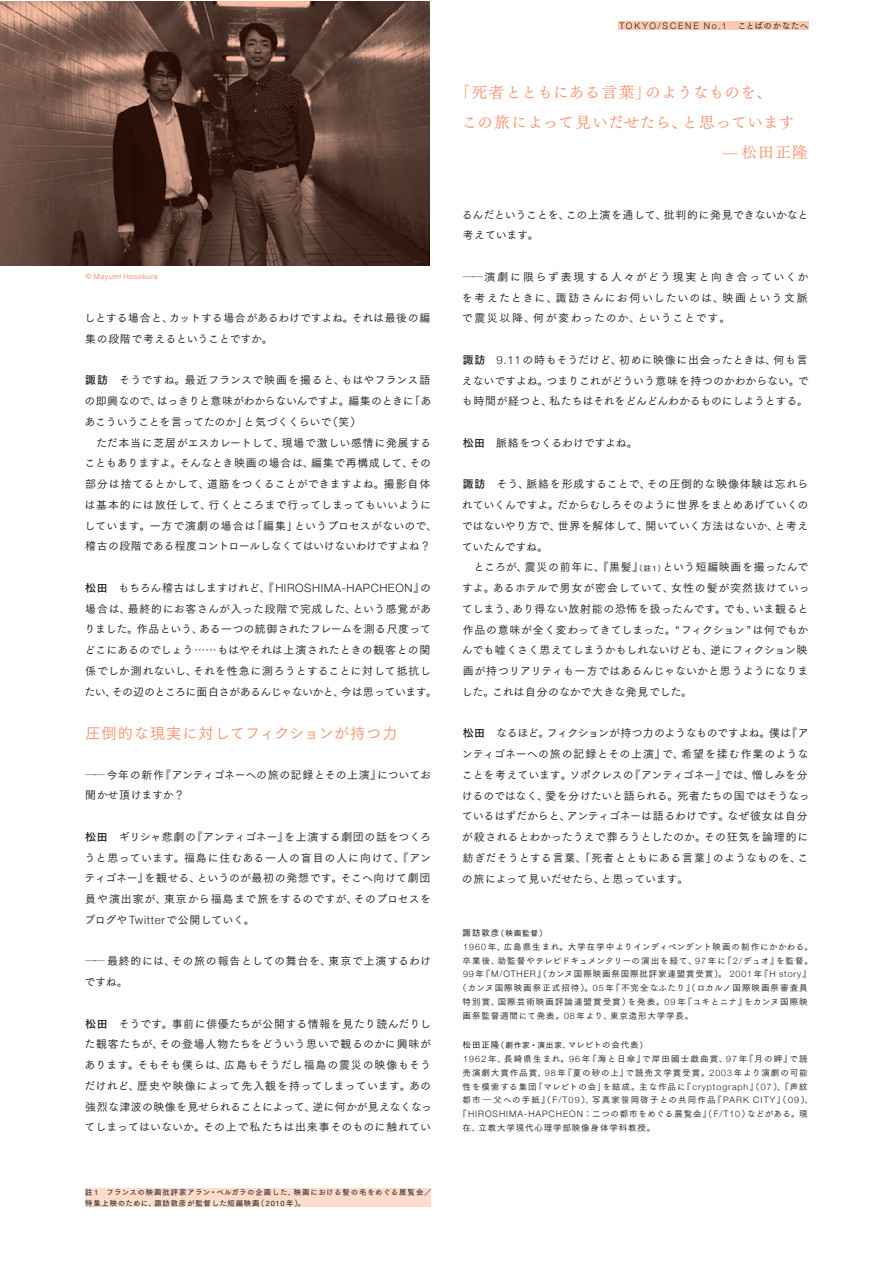
<style>
.page{position:relative;width:893px;height:1263px;background:#fff}
.page>*{position:absolute;margin:0;border:0;box-sizing:border-box;transform-origin:0 0}
.t1{font:15.45px "Tsuku Min Pro RB";letter-spacing:.025em;color:#f69672}
.t2{font:15.3px "Tsuku Go Pro M";letter-spacing:.06em;color:#f69672}
.t3{font:10.95px/20.7px "Tsuku Go Pro M";letter-spacing:.01em;color:#231f20}
.t4{font:10.95px/20.7px "Tsuku Go Pro M";letter-spacing:-.015em;color:#231f20}
.t5{font:10.95px/20.7px "Tsuku Go Pro M";letter-spacing:-.01em;color:#231f20}
.t6{font:10.95px/20.7px "Tsuku Go Pro M";letter-spacing:.08em;color:#231f20}
.t7{font:300 9px "Helvetica Neue";letter-spacing:.21em;color:#231f20}
.t8{font:8.55px "Tsuku Go Pro M";letter-spacing:.11em;color:#231f20}
.t9{font:8.55px "Tsuku Go Pro M";letter-spacing:.135em;color:#231f20}
.t10{font:8.55px "Tsuku Go Pro M";letter-spacing:.035em;color:#231f20}
.t11{font:8.55px "Tsuku Go Pro M";letter-spacing:.075em;color:#231f20}
.t12{font:7.65px "Tsuku Go Pro D";letter-spacing:.1em;color:#231f20}
.t13{font:7.5px/10.6px "Tsuku Go Pro D";letter-spacing:.1em;color:#231f20}
.t14{font:7.5px "Helvetica Neue";letter-spacing:.04em;color:#f69672}
.s1{font-family:"Tsuku Go Pro B"}
.s2{font-family:"Helvetica Neue";font-weight:300;font-size:11.4px}
.s3{font-family:"Helvetica Neue"}
.s4{font-family:"Tsuku Go Pro M";font-weight:400;font-size:8.55px}
.s5{font-family:"Tsuku Go Pro D";font-size:7.5px}
.s6{font-family:"Helvetica Neue";font-size:7.5px}
.s7{font-size:8.55px}
.s8{font-family:"Helvetica Neue";font-weight:300;font-size:9px}
.s9{font-family:"Tsuku Go Pro M";font-size:8.55px}
</style>
<div class="page">
<img style="left:0;top:1px;width:429px;height:264px">
<div style="left:618px;top:21px;width:191px;height:9px;background:#fcc8af"></div>
<div style="left:85px;top:1188px;width:346px;height:18px;background:#fddccb"></div>
<p class="t14" style="left:86px;top:272px;width:74px">© Mayumi Hosokura</p>
<p class="t4" style="left:84px;top:306px;width:347px">しとする場合と、カットする場合があるわけですよね。それは最後の編集の段階で考えるということですか。</p>
<p class="t3" style="left:84px;top:369px;width:354px"><span class="s1">諏訪</span>　そうですね。最近フランスで映画を撮ると、もはやフランス語の即興なので、はっきりと意味がわからないんですよ。編集のときに「ああこういうことを言ってたのか」と気づくくらいで（笑）<br>　ただ本当に芝居がエスカレートして、現場で激しい感情に発展することもありますよ。そんなとき映画の場合は、編集で再構成して、その部分は捨てるとかして、道筋をつくることができますよね。撮影自体は基本的には放任して、行くところまで行ってしまってもいいようにしています。一方で演劇の場合は「編集」というプロセスがないので、稽古の段階である程度コントロールしなくてはいけないわけですよね？</p>
<p class="t3" style="left:84px;top:576px;width:354px"><span class="s1">松田</span>　もちろん稽古はしますけれど、『<span class="s2">HIROSHIMA-HAPCHEON</span>』の場合は、最終的にお客さんが入った段階で完成した、という感覚がありました。作品という、ある一つの統御されたフレームを測る尺度ってどこにあるのでしょう……もはやそれは上演されたときの観客との関係でしか測れないし、それを性急に測ろうとすることに対して抵抗したい、その辺のところに面白さがあるんじゃないかと、今は思っています。</p>
<h2 class="t2" style="left:85px;top:720px;width:314px">圧倒的な現実に対してフィクションが持つ力</h2>
<p class="t5" style="left:85px;top:763px;width:347px">──今年の新作『アンティゴネーへの旅の記録とその上演』についてお聞かせ頂けますか？</p>
<p class="t3" style="left:84px;top:825px;width:348px;text-align:justify"><span class="s1">松田</span>　ギリシャ悲劇の『アンティゴネー』を上演する劇団の話をつくろうと思っています。福島に住むある一人の盲目の人に向けて、『アンティゴネー』を観せる、というのが最初の発想です。そこへ向けて劇団員や演出家が、東京から福島まで旅をするのですが、そのプロセスをブログや<span class="s2">Twitter</span>で公開していく。</p>
<p class="t6" style="left:84px;top:950px;width:348px">──最終的には、その旅の報告としての舞台を、東京で上演するわけですね。</p>
<p class="t3" style="left:84px;top:1012px;width:349px;text-align:justify"><span class="s1">松田</span>　そうです。事前に俳優たちが公開する情報を見たり読んだりした観客たちが、その登場人物たちをどういう思いで観るのかに興味があります。そもそも僕らは、広島もそうだし福島の震災の映像もそうだけれど、歴史や映像によって先入観を持ってしまっています。あの強烈な津波の映像を見せられることによって、逆に何かが見えなくなってしまってはいないか。その上で私たちは出来事そのものに触れてい</p>
<p class="t13" style="left:85px;top:1186px;width:348px">註 <span class="s3">1</span>　フランスの映画批評家アラン・ベルガラの企画した、映画における髪の毛をめぐる展覧会／特集上映のために、諏訪敦彦が監督した短編映画（<span class="s3">2010</span>年）。</p>
<p class="t7" style="left:619px;top:20px;width:191px">TOKYO/SCENE No.1<span class="s4">　ことばのかなたへ</span></p>
<h1 class="t1" style="left:455px;top:78px;width:318px">「死者とともにある言葉」のようなものを、</h1>
<h1 class="t1" style="left:462px;top:108px;width:334px">この旅によって見いだせたら、と思っています</h1>
<h1 class="t1" style="left:722px;top:138px;width:87px">̶ 松田正隆</h1>
<p class="t4" style="left:462px;top:203px;width:348px">るんだということを、この上演を通して、批判的に発見できないかなと考えています。</p>
<p class="t3" style="left:462px;top:265px;width:348px;text-align:justify">──演劇に限らず表現する人々がどう現実と向き合っていくかを考えたときに、諏訪さんにお伺いしたいのは、映画という文脈で震災以降、何が変わったのか、ということです。</p>
<p class="t3" style="left:462px;top:348px;width:348px;text-align:justify"><span class="s1">諏訪</span> <span class="s2">9.11</span>の時もそうだけど、初めに映像に出会ったときは、何も言えないですよね。つまりこれがどういう意味を持つのかわからない。でも時間が経つと、私たちはそれをどんどんわかるものにしようとする。</p>
<p class="t4" style="left:463px;top:431px;width:176px"><span class="s1">松田</span>　脈絡をつくるわけですよね。</p>
<p class="t3" style="left:462px;top:473px;width:349px"><span class="s1">諏訪</span>　そう、脈絡を形成することで、その圧倒的な映像体験は忘れられていくんですよ。だからむしろそのように世界をまとめあげていくのではないやり方で、世界を解体して、開いていく方法はないか、と考えていたんですね。<br>　ところが、震災の前年に、『黒髪』<span class="s5">（註</span> <span class="s6">1</span><span class="s5">）</span>という短編映画を撮ったんですよ。あるホテルで男女が密会していて、女性の髪が突然抜けていってしまう、あり得ない放射能の恐怖を扱ったんです。でも、いま観ると作品の意味が全く変わってきてしまった。“フィクション ”は何でもかんでも嘘くさく思えてしまうかもしれないけども、逆にフィクション映画が持つリアリティも一方ではあるんじゃないかと思うようになりました。これは自分のなかで大きな発見でした。</p>
<p class="t3" style="left:462px;top:722px;width:349px"><span class="s1">松田</span>　なるほど。フィクションが持つ力のようなものですよね。僕は『アンティゴネーへの旅の記録とその上演』で、希望を揉む作業のようなことを考えています。ソポクレスの『アンティゴネー』では、憎しみを分けるのではなく、愛を分けたいと語られる。死者たちの国ではそうなっているはずだからと、アンティゴネーは語るわけです。なぜ彼女は自分が殺されるとわかったうえで葬ろうとしたのか。その狂気を論理的に紡ぎだそうとする言葉、「死者とともにある言葉」のようなものを、この旅によって見いだせたら、と思っています。</p>
<p class="t12" style="left:463px;top:926px;width:86px"><span class="s7">諏訪敦彦</span>（映画監督）</p>
<p class="t8" style="left:463px;top:939px;width:351px"><span class="s8">1960</span> 年、広島県生まれ。大学在学中よりインディペンデント映画の制作にかかわる。</p>
<p class="t11" style="left:463px;top:953px;width:352px">卒業後、助監督やテレビドキュメンタリーの演出を経て、<span class="s8">97</span> 年に『<span class="s8">2/</span>デュオ』を監督。</p>
<p class="t8" style="left:463px;top:967px;width:350px"><span class="s8">99</span>年『<span class="s8">M/OTHER</span>』（カンヌ国際映画祭国際批評家連盟賞受賞）。 <span class="s8">2001</span>年『<span class="s8">H story</span>』</p>
<p class="t8" style="left:458px;top:981px;width:351px">（カンヌ国際映画祭正式招待）。<span class="s8">05</span>年『不完全なふたり』（ロカルノ国際映画祭審査員</p>
<p class="t8" style="left:463px;top:995px;width:347px">特別賞、国際芸術映画評論連盟賞受賞）を発表。<span class="s8">09</span>年『ユキとニナ』をカンヌ国際映</p>
<p class="t8" style="left:463px;top:1008px;width:232px">画祭監督週間にて発表。<span class="s8">08</span>年より、東京造形大学学長。</p>
<p class="t12" style="left:463px;top:1038px;width:186px"><span class="s7">松田正隆</span>（劇作家・演出家、<span class="s9">マレビトの会代表</span>）</p>
<p class="t9" style="left:463px;top:1052px;width:346px"><span class="s8">1962</span>年、長崎県生まれ。<span class="s8">96</span>年『海と日傘』で岸田國士戯曲賞、<span class="s8">97</span>年『月の岬』で読</p>
<p class="t8" style="left:463px;top:1065px;width:347px">売演劇大賞作品賞、<span class="s8">98</span>年『夏の砂の上』で読売文学賞受賞。<span class="s8">2003</span>年より演劇の可能</p>
<p class="t8" style="left:463px;top:1079px;width:347px">性を模索する集団「マレビトの会」を結成。主な作品に『<span class="s8">cryptograph</span>』（<span class="s8">07</span>）、『声紋</p>
<p class="t9" style="left:463px;top:1093px;width:352px">都市 ― 父への手紙』（<span class="s8">F/T09</span>）、写真家笹岡啓子との共同作品『<span class="s8">PARK CITY</span>』（<span class="s8">09</span>）、</p>
<p class="t10" style="left:458px;top:1107px;width:351px">『<span class="s8">HIROSHIMA-HAPCHEON</span>：二つの都市をめぐる展覧会』（<span class="s8">F/T10</span>）などがある。現</p>
<p class="t8" style="left:463px;top:1121px;width:194px">在、立教大学現代心理学部映像身体学科教授。</p>
</div>
